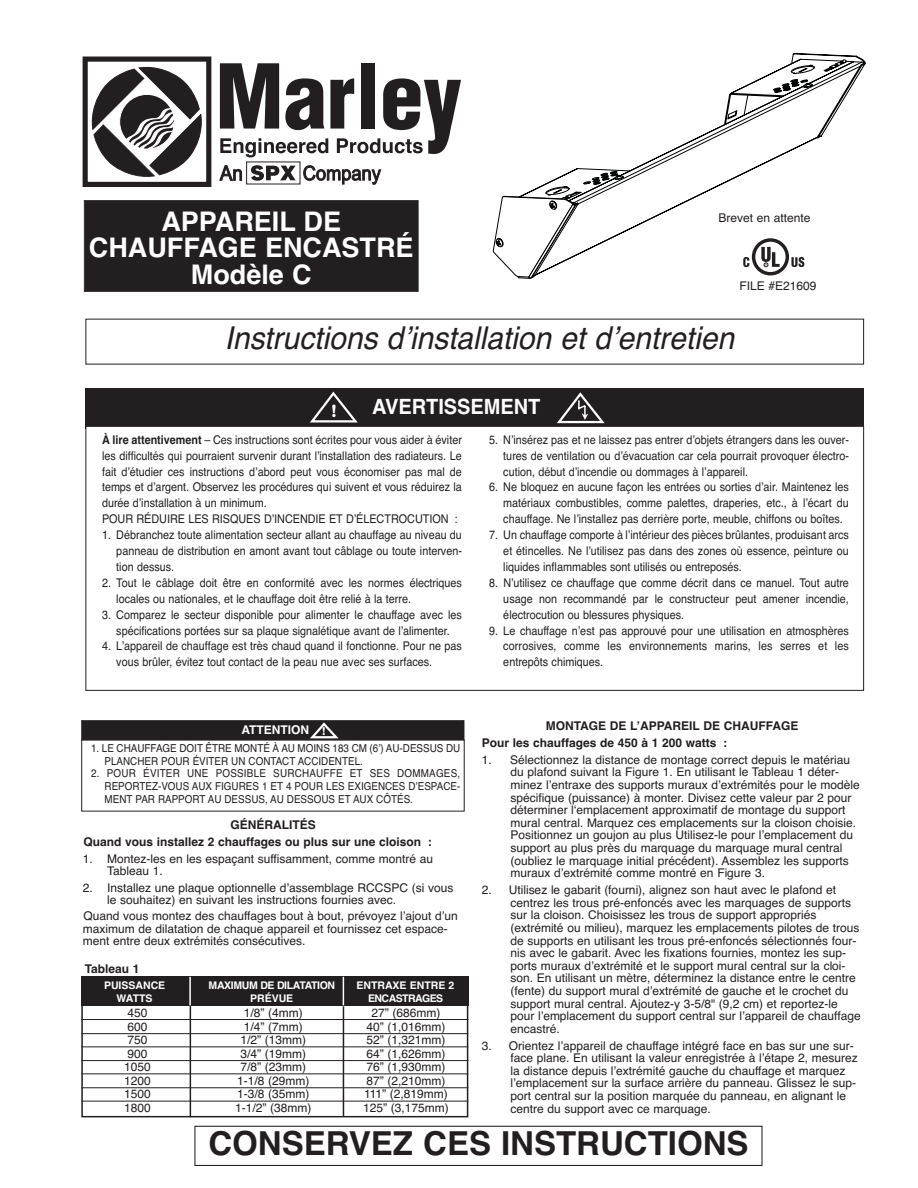
<style>
.page{position:relative;width:918px;height:1188px;background:#fff}
.page>*{position:absolute;margin:0;border:0;box-sizing:border-box;transform-origin:0 0}
.t1{font:700 33px "Helvetica";color:#231f20}
.t2{font:italic 31.5px "Helvetica";color:#231f20;scale:.95 1}
.t3{font:700 27px/26.4px "Helvetica";color:#fff;text-align:center}
.t4{font:700 21px "Helvetica";color:#fff;scale:.95 1}
.t5{font:700 18px "Bookman Old Style";color:#fff}
.t6{font:12px/12.6px "Helvetica";color:#231f20}
.t7{font:12px/15.9px "Helvetica";color:#231f20;text-align:justify;scale:.9 1}
.t8{font:700 12px/16.6px "Helvetica";color:#231f20}
.t9{font:700 12px "Helvetica";color:#fff}
.t10{font:10.95px/12.8px "Helvetica";color:#231f20;scale:.9 1}
.t11{font:700 10.5px "Helvetica";letter-spacing:-.035em;color:#fff}
.t12{font:700 10.5px/13.5px "Helvetica";color:#fff;text-align:center}
.s1{font-weight:700}
</style>
<div class="page">
<svg style="left:493px;top:182px;width:138px;height:97px"></svg>
<svg style="left:549px;top:124px;width:266px;height:85px"></svg>
<svg style="left:724px;top:53px;width:142px;height:86px"></svg>
<div style="left:86px;top:388px;width:778px;height:41px;background:#231f20"></div>
<svg style="left:310px;top:392px;width:48px;height:31px"></svg>
<div style="left:85px;top:201px;width:333px;height:90px;background:#231f20"></div>
<div style="left:84px;top:200px;width:334px;height:92px;border:1px solid #231f20"></div>
<div style="left:86px;top:426px;width:778px;height:264px;background:#fff"></div>
<div style="left:86px;top:426px;width:778px;height:265px;border:1px solid #231f20"></div>
<div style="left:194px;top:1126px;width:569px;height:40px;border:1px solid #231f20"></div>
<svg style="left:557px;top:392px;width:48px;height:31px"></svg>
<svg style="left:743px;top:238px;width:61px;height:37px"></svg>
<svg style="left:220px;top:63px;width:241px;height:94px"></svg>
<div style="left:83px;top:57px;width:128px;height:130px;border:5px solid #231f20"></div>
<svg style="left:91px;top:66px;width:111px;height:111px"></svg>
<svg style="left:219px;top:165px;width:23px;height:16px"></svg>
<svg style="left:303px;top:165px;width:78px;height:20px"></svg>
<svg style="left:251px;top:165px;width:45px;height:16px"></svg>
<div style="left:82px;top:721px;width:382px;height:18px;background:#231f20"></div>
<div style="left:81px;top:720px;width:383px;height:20px;border:1px solid #231f20"></div>
<svg style="left:310px;top:722px;width:28px;height:16px"></svg>
<div style="left:81px;top:981px;width:387px;height:136px;border:2px solid #231f20"></div>
<div style="left:81px;top:977px;width:108px;height:29px;background:#231f20"></div>
<div style="left:188px;top:976px;width:280px;height:30px;background:#231f20"></div>
<hr style="left:81px;top:1019px;width:387px;height:1px;background:#231f20">
<hr style="left:81px;top:1033px;width:387px;height:1px;background:#231f20">
<hr style="left:81px;top:1046px;width:387px;height:1px;background:#231f20">
<hr style="left:81px;top:1060px;width:387px;height:1px;background:#231f20">
<hr style="left:81px;top:1073px;width:387px;height:1px;background:#231f20">
<hr style="left:81px;top:1087px;width:387px;height:1px;background:#231f20">
<hr style="left:81px;top:1101px;width:387px;height:1px;background:#231f20">
<hr style="left:190px;top:1006px;width:1px;height:111px;background:#231f20">
<hr style="left:343px;top:1006px;width:1px;height:111px;background:#231f20">
<svg style="left:343px;top:977px;width:1px;height:28px"></svg>
<hr style="left:189px;top:977px;width:2px;height:28px;background:#fff">
<h3 class="t3" style="left:89px;top:211px;width:326px">APPAREIL DE<br>CHAUFFAGE ENCASTRÉ<br>Modèle C</h3>
<p class="t6" style="left:719px;top:212px;width:94px">Brevet en attente</p>
<p class="t6" style="left:739px;top:280px;width:79px">FILE #E21609</p>
<h2 class="t2" style="left:224px;top:327px;width:544px">Instructions d’installation et d’entretien</h2>
<h3 class="t5" style="left:331px;top:400px;width:8px">!</h3>
<h3 class="t4" style="left:372px;top:399px;width:178px">AVERTISSEMENT</h3>
<p class="t7" style="left:102px;top:433px;width:401px;text-align:left"><span class="s1">À lire attentivement</span> – Ces instructions sont écrites pour vous aider à éviter les difficultés qui pourraient survenir durant l’installation des radiateurs. Le fait d’étudier ces instructions d’abord peut vous économiser pas mal de temps et d’argent. Observez les procédures qui suivent et vous réduirez la durée d’installation à un minimum.<br>POUR RÉDUIRE LES RISQUES D’INCENDIE ET D’ÉLECTROCUTION :</p>
<p class="t7" style="left:116px;top:528px;width:386px;text-indent:-14px">1. Débranchez toute alimentation secteur allant au chauffage au niveau du panneau de distribution en amont avant tout câblage ou toute interven&shy;tion dessus.</p>
<p class="t7" style="left:116px;top:576px;width:386px;text-indent:-14px">2. Tout le câblage doit être en conformité avec les normes électriques locales ou nationales, et le chauffage doit être relié à la terre.</p>
<p class="t7" style="left:102px;top:608px;width:401px;text-align:center">3. Comparez le secteur disponible pour alimenter le chauffage avec les spécifications portées sur sa plaque signalétique avant de l’alimenter.</p>
<p class="t7" style="left:116px;top:639px;width:386px;text-indent:-14px">4. L’appareil de chauffage est très chaud quand il fonctionne. Pour ne pas vous brûler, évitez tout contact de la peau nue avec ses surfaces.</p>
<p class="t7" style="left:503px;top:433px;width:386px;text-indent:-14px">5. N’insérez pas et ne laissez pas entrer d’objets étrangers dans les ouver&shy;tures de ventilation ou d’évacuation car cela pourrait provoquer électro&shy;cution, début d’incendie ou dommages à l’appareil.</p>
<p class="t7" style="left:503px;top:480px;width:386px;text-indent:-14px">6. Ne bloquez en aucune façon les entrées ou sorties d’air. Maintenez les matériaux combustibles, comme palettes, draperies, etc., à l’écart du chauffage. Ne l’installez pas derrière porte, meuble, chiffons ou boîtes.</p>
<p class="t7" style="left:503px;top:528px;width:386px;text-indent:-14px">7. Un chauffage comporte à l’intérieur des pièces brûlantes, produisant arcs et étincelles. Ne l’utilisez pas dans des zones où essence, peinture ou liquides inflammables sont utilisés ou entreposés.</p>
<p class="t7" style="left:503px;top:576px;width:386px;text-indent:-14px">8. N’utilisez ce chauffage que comme décrit dans ce manuel. Tout autre usage non recommandé par le constructeur peut amener incendie, électrocution ou blessures physiques.</p>
<p class="t7" style="left:503px;top:624px;width:386px;text-indent:-14px">9. Le chauffage n’est pas approuvé pour une utilisation en atmosphères corrosives, comme les environnements marins, les serres et les entrepôts chimiques.</p>
<p class="t9" style="left:241px;top:725px;width:86px">ATTENTION <sub>!</sub></p>
<p class="t10" style="left:105px;top:743px;width:397px;text-indent:-14px">1. LE CHAUFFAGE DOIT ÊTRE MONTÉ À AU MOINS 183 CM (6’) AU-DESSUS DU<br>PLANCHER POUR ÉVITER UN CONTACT ACCIDENTEL.</p>
<p class="t10" style="left:105px;top:768px;width:397px;text-align:justify;text-indent:-14px">2. POUR ÉVITER UNE POSSIBLE SURCHAUFFE ET SES DOMMAGES, REPORTEZ-VOUS AUX FIGURES 1 ET 4 POUR LES EXIGENCES D’ESPACE-MENT PAR RAPPORT AU DESSUS, AU DESSOUS ET AUX CÔTÉS.</p>
<p class="t8" style="left:83px;top:818px;width:350px;text-indent:147px">GÉNÉRALITÉS<br>Quand vous installez 2 chauffages ou plus sur une cloison :</p>
<p class="t6" style="left:107px;top:853px;width:327px;text-indent:-24px">1. Montez-les en les espaçant suffisamment, comme montré au<br>Tableau 1.</p>
<p class="t6" style="left:107px;top:882px;width:348px;text-indent:-24px">2. Installez une plaque optionnelle d’assemblage RCCSPC (si vous le souhaitez) en suivant les instructions fournies avec.</p>
<p class="t6" style="left:83px;top:911px;width:377px">Quand vous montez des chauffages bout à bout, prévoyez l’ajout d’un maximum de dilatation de chaque appareil et fournissez cet espace&shy;ment entre deux extrémités consécutives.</p>
<p class="t8" style="left:85px;top:962px;width:56px">Tableau 1</p>
<p class="t12" style="left:104px;top:979px;width:63px">PUISSANCE<br>WATTS</p>
<p class="t11" style="left:209px;top:981px;width:128px">MAXIMUM DE DILATATION</p>
<p class="t12" style="left:356px;top:979px;width:99px">ENTRAXE ENTRE 2</p>
<p class="t11" style="left:250px;top:995px;width:45px">PRÉVUE</p>
<p class="t11" style="left:368px;top:995px;width:77px">ENCASTRAGES</p>
<p class="t6" style="left:124px;top:1008px;width:28px;line-height:13.5px">450<br>600<br>750<br>900<br>1050<br>1200<br>1500<br>1800</p>
<p class="t6" style="left:235px;top:1008px;width:78px;line-height:13.5px;text-align:center">1/8” (4mm)<br>1/4” (7mm)<br>1/2” (13mm)<br>3/4” (19mm)<br>7/8” (23mm)<br>1-1/8 (29mm)<br>1-3/8 (35mm)<br>1-1/2” (38mm)</p>
<p class="t6" style="left:363px;top:1008px;width:87px;line-height:13.5px;text-align:center">27” (686mm)<br>40” (1,016mm)<br>52” (1,321mm)<br>64” (1,626mm)<br>76” (1,930mm)<br>87” (2,210mm)<br>111” (2,819mm)<br>125” (3,175mm)</p>
<p class="t8" style="left:482px;top:719px;width:318px;text-indent:64px">MONTAGE DE L’APPAREIL DE CHAUFFAGE<br>Pour les chauffages de 450 à 1 200 watts :</p>
<p class="t6" style="left:510px;top:754px;width:351px;text-indent:-29px">1. Sélectionnez la distance de montage correct depuis le matériau du plafond suivant la Figure 1. En utilisant le Tableau 1 déter&shy;minez l’entraxe des supports muraux d’extrémités pour le modèle spécifique (puissance) à monter. Divisez cette valeur par 2 pour déterminer l‘emplacement approximatif de montage du support mural central. Marquez ces emplacements sur la cloison choisie.<br>Positionnez un goujon au plus Utilisez-le pour l’emplacement du support au plus près du marquage du marquage mural central (oubliez le marquage initial précédent). Assemblez les supports muraux d’extrémité comme montré en Figure 3.</p>
<p class="t6" style="left:510px;top:885px;width:352px;text-indent:-29px">2. Utilisez le gabarit (fourni), alignez son haut avec le plafond et centrez les trous pré-enfoncés avec les marquages de supports sur la cloison. Choisissez les trous de support appropriés (extrémité ou milieu), marquez les emplacements pilotes de trous de supports en utilisant les trous pré-enfoncés sélectionnés four&shy;nis avec le gabarit. Avec les fixations fournies, montez les sup&shy;ports muraux d’extrémité et le support mural central sur la cloi&shy;son. En utilisant un mètre, déterminez la distance entre le centre (fente) du support mural d’extrémité de gauche et le crochet du support mural central. Ajoutez-y 3-5/8" (9,2 cm) et reportez-le pour l’emplacement du support central sur l’appareil de chauffage encastré.</p>
<p class="t6" style="left:510px;top:1040px;width:349px;text-indent:-29px">3. Orientez l’appareil de chauffage intégré face en bas sur une sur&shy;face plane. En utilisant la valeur enregistrée à l’étape 2, mesurez la distance depuis l’extrémité gauche du chauffage et marquez l’emplacement sur la surface arrière du panneau. Glissez le sup&shy;port central sur la position marquée du panneau, en alignant le centre du support avec ce marquage.</p>
<h1 class="t1" style="left:208px;top:1132px;width:542px">CONSERVEZ CES INSTRUCTIONS</h1>
</div>
